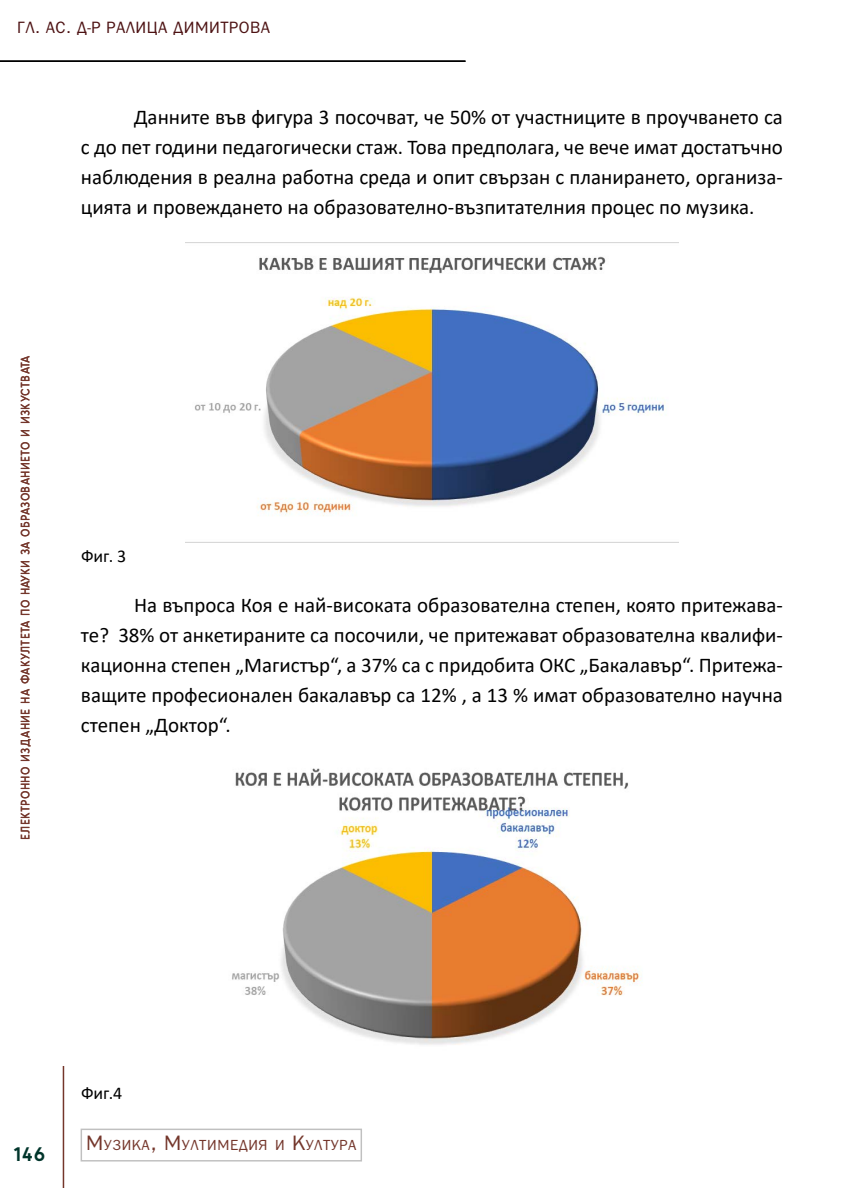
<style>
.page{position:relative;width:864px;height:1188px;background:#fff}
.page>*{position:absolute;margin:0;border:0;box-sizing:border-box;transform-origin:0 0}
.t1{font:21px/30px "Calibri";color:#000;text-align:justify}
.t2{font:600 19.5px "Bergen Text";color:#01352b}
.t3{font:18px "Calibri";color:#000}
.t4{font:16.5px "Bloknot C";letter-spacing:.025em;color:#4d1213}
.t5{font:14.7px "Bloknot C";letter-spacing:.035em;color:#74362b}
.t6{font:12px "Bergen Text";letter-spacing:.025em;color:#74362b}
.s1{font-size:21px}
</style>
<div class="page">
<hr style="left:63px;top:1066px;width:1px;height:122px;background:#74362b">
<hr style="left:0;top:60px;width:465px;height:2px;background:#000">
<img style="left:185px;top:242px;width:494px;height:301px">
<img style="left:232px;top:768px;width:409px;height:277px">
<p class="t4" style="left:17px;top:18px;width:254px">ГЛ. АС. Д-Р РАЛИЦА ДИМИТРОВА</p>
<p class="t1" style="left:81px;top:101px;width:704px;text-indent:53px">Данните във фигура 3 посочват, че 50% от участниците в проучването са с до пет години педагогически стаж. Това предполага, че вече имат достатъчно наблюдения в реална работна среда и опит свързан с планирането, организа&shy;цията и провеждането на образователно-възпитателния процес по музика.</p>
<p class="t6" style="left:17px;top:840px;width:486px;rotate:-90deg">ЕЛЕКТРОННО ИЗДАНИЕ НА ФАКУЛТЕТА ПО НАУКИ ЗА ОБРАЗОВАНИЕТО И ИЗКУСТВАТА</p>
<p class="t3" style="left:81px;top:544px;width:47px">Фиг. 3</p>
<p class="t1" style="left:81px;top:589px;width:704px;text-indent:53px">На въпроса Коя е най-високата образователна степен, която притежава&shy;те? 38% от анкетираните са посочили, че притежават образователна квалифи&shy;кационна степен „Магистър“, а 37% са с придобита ОКС „Бакалавър“. Притежа&shy;ващите професионален бакалавър са 12% , а 13 % имат образователно научна степен „Доктор“.</p>
<p class="t2" style="left:14px;top:1140px;width:33px">146</p>
<p class="t3" style="left:81px;top:1081px;width:43px">Фиг.4</p>
<p class="t5" style="left:86px;top:1137px;width:272px"><span class="s1">М</span>узика<span class="s1">, М</span>ултим едия и <span class="s1">К</span>ултура</p>
</div>
